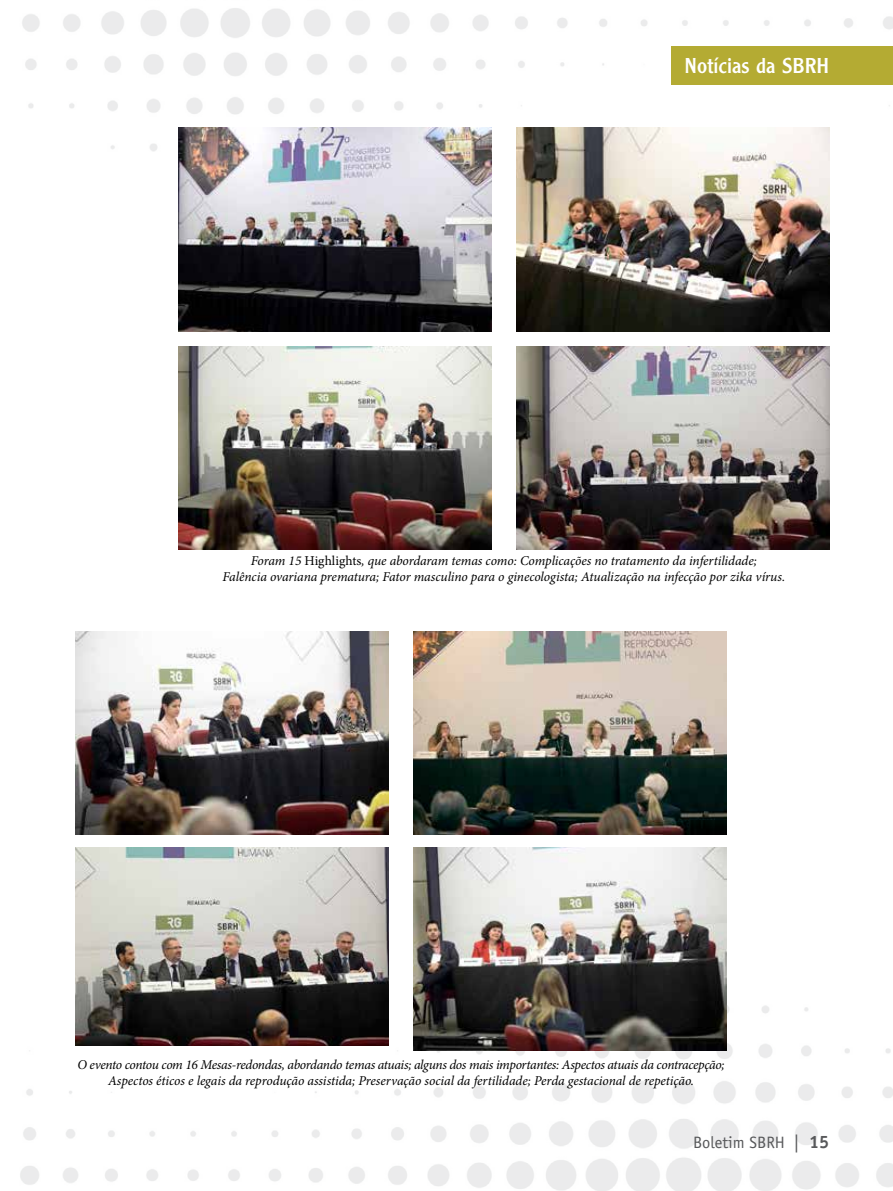
<style>
.page{position:relative;width:893px;height:1191px;background:#fff}
.page>*{position:absolute;margin:0;border:0;box-sizing:border-box;transform-origin:0 0}
.t1{font:22.5px "Clearface Got T";color:#fff}
.t2{font:16.5px "Officina Sans Std";color:#58595b}
.t3{font:italic 13.5px/16.2px "Minion Pro";letter-spacing:-.01em;color:#000;text-align:center}
.s1{font-style:normal}
.s2{font-size:18px}
.s3{font-weight:700;font-size:18px}
</style>
<div class="page">
<img style="left:20px;top:955px;width:873px;height:236px">
<img style="left:22px;top:8px;width:871px;height:163px">
<img style="left:517px;top:128px;width:312px;height:203px">
<img style="left:517px;top:346px;width:312px;height:203px">
<img style="left:179px;top:128px;width:312px;height:203px">
<img style="left:179px;top:346px;width:312px;height:203px">
<img style="left:76px;top:632px;width:312px;height:202px">
<img style="left:414px;top:632px;width:312px;height:202px">
<img style="left:414px;top:847px;width:312px;height:203px">
<img style="left:76px;top:847px;width:312px;height:198px">
<div style="left:672px;top:47px;width:221px;height:38px;background:#b4ab33"></div>
<h1 class="t1" style="left:685px;top:53px;width:146px">Notícias da SBRH</h1>
<p class="t3" style="left:223px;top:553px;width:564px">Foram 15 <span class="s1">Highlights</span>, que abordaram temas como: Complicações no tratamento da infertilidade;<br>Falência ovariana prematura; Fator masculino para o ginecologista; Atualização na infecção por zika vírus.</p>
<p class="t3" style="left:77px;top:1056px;width:649px">O evento contou com 16 Mesas-redondas, abordando temas atuais; alguns dos mais importantes: Aspectos atuais da contracepção;<br>Aspectos éticos e legais da reprodução assistida; Preservação social da fertilidade; Perda gestacional de repetição.</p>
<p class="t2" style="left:693px;top:1133px;width:138px">Boletim SBRH <span class="s2">|</span> <span class="s3">15</span></p>
</div>
